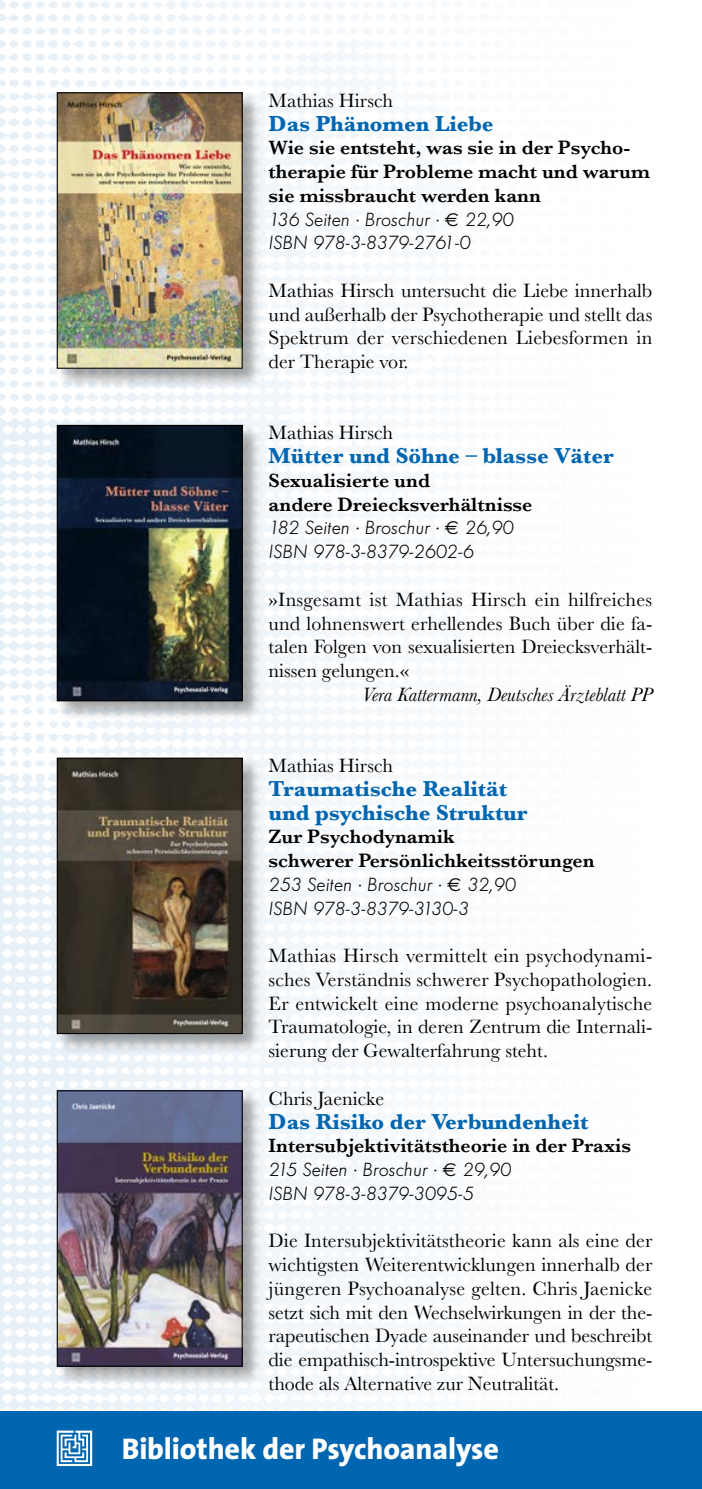
<style>
.page{position:relative;width:702px;height:1489px;background:#fff}
.page>*{position:absolute;margin:0;border:0;box-sizing:border-box;transform-origin:0 0}
.t1{font:800 30px "The Sans";letter-spacing:.025em;color:#fff}
.t2{font:800 30px "The Sans";letter-spacing:-.005em;color:#fff}
.Haupttitel{font:700 22.5px/23.8px "Baskerville";color:#0066b1}
.beschreibung{font:20px/23.8px "Baskerville";color:#000;text-align:justify}
.Untertitel{font:600 20px/23.8px "Baskerville";color:#000}
.Autor{font:20px "Baskerville";color:#000}
.rezensentIn{font:italic 20px "Baskerville";color:#000}
.Meta_links{font:italic 300 18.75px "Futura BQ";letter-spacing:.025em;color:#000}
.s1{font-family:"Euro Sans";font-weight:400;font-style:normal}
</style>
<div class="page">
<img style="left:0;top:0;width:380px;height:1410px">
<div style="left:0;top:1410px;width:702px;height:78px;background:#0066b1"></div>
<svg style="left:56px;top:1430px;width:36px;height:35px"></svg>
<div style="left:54px;top:91px;width:209px;height:299px;background:#000;opacity:.35"></div>
<img style="left:59px;top:94px;width:182px;height:273px">
<div style="left:57px;top:92px;width:186px;height:277px;border:1px solid #000"></div>
<div style="left:54px;top:423px;width:209px;height:299px;background:#000;opacity:.35"></div>
<img style="left:59px;top:427px;width:182px;height:272px">
<div style="left:57px;top:425px;width:186px;height:276px;border:1px solid #000"></div>
<div style="left:54px;top:756px;width:209px;height:299px;background:#000;opacity:.35"></div>
<img style="left:59px;top:759px;width:182px;height:273px">
<div style="left:57px;top:757px;width:186px;height:277px;border:1px solid #000"></div>
<div style="left:54px;top:1088px;width:209px;height:299px;background:#000;opacity:.35"></div>
<img style="left:59px;top:1092px;width:182px;height:272px">
<div style="left:57px;top:1090px;width:186px;height:276px;border:1px solid #000"></div>
<p class="Autor" style="left:268px;top:87px;width:126px">Mathias Hirsch</p>
<p class="Haupttitel" style="left:268px;top:111px;width:226px">Das Phänomen Liebe</p>
<p class="Untertitel" style="left:268px;top:136px;width:383px">Wie sie entsteht, was sie in der Psycho&shy;therapie für Probleme macht und warum sie missbraucht werden kann</p>
<p class="Meta_links" style="left:268px;top:208px;width:246px">136 Seiten · Broschur · <span class="s1">€</span> 22,90</p>
<p class="Meta_links" style="left:268px;top:232px;width:203px">ISBN 978-3-8379-2761-0</p>
<p class="beschreibung" style="left:268px;top:279px;width:385px">Mathias Hirsch untersucht die Liebe innerhalb und außerhalb der Psychotherapie und stellt das Spektrum der verschiedenen Liebesformen in der Therapie vor.</p>
<p class="Autor" style="left:268px;top:420px;width:126px">Mathias Hirsch</p>
<p class="Haupttitel" style="left:268px;top:444px;width:347px">Mütter und Söhne – blasse Väter</p>
<p class="Untertitel" style="left:268px;top:468px;width:265px">Sexualisierte und<br>andere Dreiecksverhältnisse</p>
<p class="Meta_links" style="left:268px;top:517px;width:246px">182 Seiten · Broschur · <span class="s1">€</span> 26,90</p>
<p class="Meta_links" style="left:268px;top:541px;width:206px">ISBN 978-3-8379-2602-6</p>
<p class="beschreibung" style="left:268px;top:587px;width:385px">»Insgesamt ist Mathias Hirsch ein hilfreiches und lohnenswert erhellendes Buch über die fa&shy;talen Folgen von sexualisierten Dreiecksverhält&shy;nissen gelungen.«</p>
<p class="rezensentIn" style="left:362px;top:681px;width:292px">Vera Kattermann, Deutsches Ärzteblatt PP</p>
<p class="Autor" style="left:268px;top:752px;width:126px">Mathias Hirsch</p>
<p class="Haupttitel" style="left:268px;top:776px;width:260px">Traumatische Realität und psychische Struktur</p>
<p class="Untertitel" style="left:268px;top:824px;width:327px">Zur Psychodynamik<br>schwerer Persönlichkeitsstörungen</p>
<p class="Meta_links" style="left:268px;top:873px;width:248px">253 Seiten · Broschur · <span class="s1">€</span> 32,90</p>
<p class="Meta_links" style="left:268px;top:897px;width:201px">ISBN 978-3-8379-3130-3</p>
<p class="beschreibung" style="left:268px;top:944px;width:385px">Mathias Hirsch vermittelt ein psychodynami&shy;sches Verständnis schwerer Psychopathologien.<br>Er entwickelt eine moderne psychoanalytische Traumatologie, in deren Zentrum die Internali&shy;sierung der Gewalterfahrung steht.</p>
<p class="Autor" style="left:268px;top:1085px;width:117px">Chris Jaenicke</p>
<p class="Haupttitel" style="left:268px;top:1109px;width:321px">Das Risiko der Verbundenheit</p>
<p class="Untertitel" style="left:268px;top:1133px;width:364px">Intersubjektivitätstheorie in der Praxis</p>
<p class="Meta_links" style="left:268px;top:1158px;width:243px">215 Seiten · Broschur · <span class="s1">€</span> 29,90</p>
<p class="Meta_links" style="left:268px;top:1182px;width:206px">ISBN 978-3-8379-3095-5</p>
<p class="beschreibung" style="left:268px;top:1229px;width:385px">Die Intersubjektivitätstheorie kann als eine der wichtigsten Weiterentwicklungen innerhalb der jüngeren Psychoanalyse gelten. Chris Jaenicke setzt sich mit den Wechselwirkungen in der the&shy;rapeutischen Dyade auseinander und beschreibt die empathisch-introspektive Untersuchungsme&shy;thode als Alternative zur Neutralität.</p>
<h1 class="t1" style="left:126px;top:1422px;width:541px">Psychosozial-Verlag<sup>Nationalsozial</sup> <sup>smus</sup></h1>
<h1 class="t2" style="left:122px;top:1422px;width:378px">Bibliothek der Psychoanalyse</h1>
</div>
